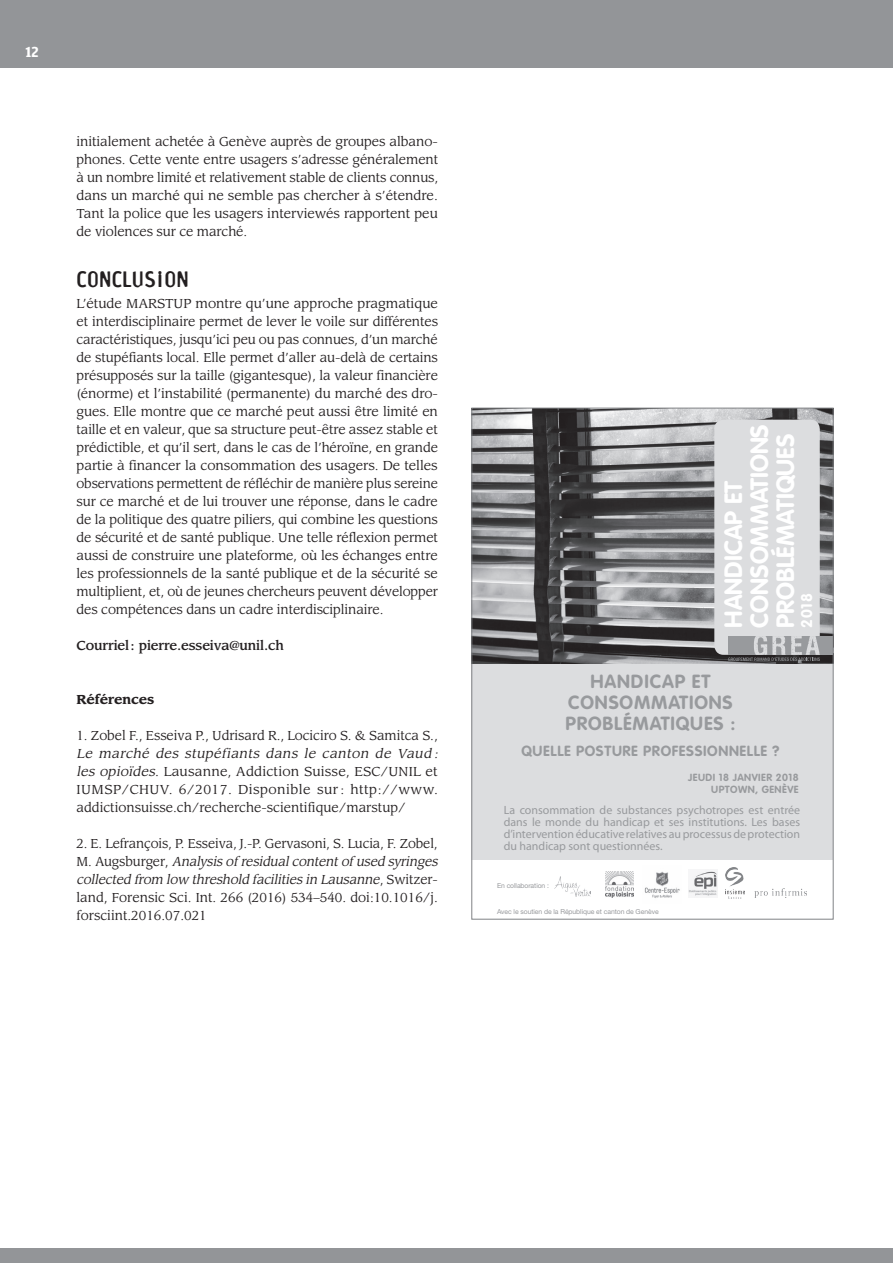
<style>
.page{position:relative;width:893px;height:1263px;background:#fff}
.page>*{position:absolute;margin:0;border:0;box-sizing:border-box;transform-origin:0 0}
.t1{font:700 24.75px/26px "VAG Rounded";color:#fff}
.sous_titre_1_ligne{font:21px "Amoebia Sans";letter-spacing:.02em;color:#231f20}
.t2{font:700 18.75px/21.3px "VAG Rounded";letter-spacing:.045em;color:#989a9d;text-align:center}
.t3{font:700 15.3px "VAG Rounded";color:#fff}
.t4{font:700 14.55px "VAG Rounded";letter-spacing:.045em;color:#989a9d}
.t5{font:700 13.5px "Amoebia";color:#fff}
.texte_courant{font:12.75px/18px "Leawood";letter-spacing:-.005em;color:#231f20;text-align:justify}
.texte_courant-2{font:500 12.75px "Leawood";letter-spacing:-.01em;color:#231f20}
.texte_courant-3{font:700 12.75px "Leawood";color:#231f20}
.t6{font:12px/12px "Myriad Pro";color:#989a9d;text-align:justify}
.t7{font:700 10.2px/12.3px "VAG Rounded";letter-spacing:.045em;color:#989a9d;text-align:right}
.t8{font:10.2px "Myriad Pro";color:#3b3a3b}
.t9{font:6.9px "Helvetica Neue LT Std";letter-spacing:-.01em;color:#989a9d}
.s1{font-style:italic}
</style>
<div class="page">
<div style="left:0;top:0;width:893px;height:68px;background:#939598"></div>
<div style="left:0;top:1249px;width:893px;height:14px;background:#939598"></div>
<div style="left:472px;top:420px;width:361px;height:499px;background:#dcdddf"></div>
<img style="left:473px;top:410px;width:359px;height:253px">
<div style="left:714px;top:420px;width:106px;height:235px;background:#dcdddf;border-radius:9px"></div>
<div style="left:780px;top:636px;width:53px;height:19px;background:#989a9d"></div>
<svg style="left:728px;top:636px;width:92px;height:25px"></svg>
<div style="left:472px;top:861px;width:361px;height:58px;background:#fff"></div>
<img style="left:555px;top:877px;width:36px;height:19px">
<img style="left:644px;top:871px;width:36px;height:27px">
<img style="left:725px;top:867px;width:20px;height:31px">
<img style="left:689px;top:870px;width:28px;height:27px">
<img style="left:755px;top:888px;width:52px;height:10px">
<img style="left:605px;top:871px;width:28px;height:27px">
<p class="t5" style="left:26px;top:45px;width:14px">12</p>
<p class="texte_courant" style="left:77px;top:132px;width:363px">initialement achetée à Genève auprès de groupes albano&shy;phones. Cette vente entre usagers s’adresse généralement à un nombre limité et relativement stable de clients connus, dans un marché qui ne semble pas chercher à s’étendre.<br>Tant la police que les usagers interviewés rapportent peu de violences sur ce marché.</p>
<p class="sous_titre_1_ligne" style="left:77px;top:267px;width:114px">CONCLUSION</p>
<p class="texte_courant" style="left:77px;top:294px;width:363px">L’étude MARSTUP montre qu’une approche pragmatique et interdisciplinaire permet de lever le voile sur différentes caractéristiques, jusqu’ici peu ou pas connues, d’un marché de stupéfiants local. Elle permet d’aller au-delà de certains présupposés sur la taille (gigantesque), la valeur financière (énorme) et l’instabilité (permanente) du marché des dro&shy;gues. Elle montre que ce marché peut aussi être limité en taille et en valeur, que sa structure peut-être assez stable et prédictible, et qu’il sert, dans le cas de l’héroïne, en grande partie à financer la consommation des usagers. De telles observations permettent de réfléchir de manière plus sereine sur ce marché et de lui trouver une réponse, dans le cadre de la politique des quatre piliers, qui combine les questions de sécurité et de santé publique. Une telle réflexion permet aussi de construire une plateforme, où les échanges entre les professionnels de la santé publique et de la sécurité se multiplient, et, où de jeunes chercheurs peuvent développer des compétences dans un cadre interdisciplinaire.</p>
<p class="texte_courant-2" style="left:77px;top:637px;width:209px">Courriel: pierre.esseiva@unil.ch</p>
<p class="t8" style="left:337px;top:418px;width:6px">v</p>
<p class="texte_courant-3" style="left:77px;top:691px;width:79px">Références</p>
<p class="texte_courant" style="left:77px;top:726px;width:366px;text-align:left">1. Zobel F., Esseiva P., Udrisard R., Lociciro S. &amp; Samitca S., <span class="s1">Le marché des stupéfiants dans le canton de Vaud : les opioïdes</span>. Lausanne, Addiction Suisse, ESC/UNIL et IUMSP/CHUV. 6/2017. Disponible sur : http://www. addictionsuisse.ch/recherche-scientifique/marstup/</p>
<p class="texte_courant" style="left:77px;top:834px;width:365px;text-align:left">2. E. Lefrançois, P. Esseiva, J.-P. Gervasoni, S. Lucia, F. Zobel, M . A u g s b u r g e r , <span class="s1">Analysis of residualcontentof used syringes collected from low threshold facilities in Lausanne</span>, S w i t z e r - land, Forensic Sci. Int. 266 (2016) 534–540. doi:10.1016/j. forsciint.2016.07.021</p>
<p class="t1" style="left:720px;top:628px;width:205px;rotate:-90deg">HANDICAP ET<br>CONSOMMATIONS<br>PROBLÉMATIQUES</p>
<p class="t3" style="left:798px;top:628px;width:36px;rotate:-90deg">2018</p>
<p class="t2" style="left:566px;top:670px;width:171px">HANDICAP ET<br>CONSOMMATIONS<br>PROBLÉMATIQUES :</p>
<p class="t4" style="left:521px;top:742px;width:260px">QUELLE POSTURE PROFESSIONNELLE ?</p>
<p class="t7" style="left:688px;top:771px;width:112px">JEUDI 18 JANVIER 2018<br>UPTOWN, GENÈVE</p>
<p class="t6" style="left:504px;top:804px;width:298px">La consommation de substances psychotropes est entrée dans le monde du handicap et ses institutions. Les bases d’intervention éducative relatives au processus de protection du handicap sont questionnées.</p>
<p class="t9" style="left:497px;top:882px;width:54px">En collaboration :</p>
<p class="t9" style="left:497px;top:907px;width:163px">Avec le soutien de la République et canton de Genève</p>
</div>
